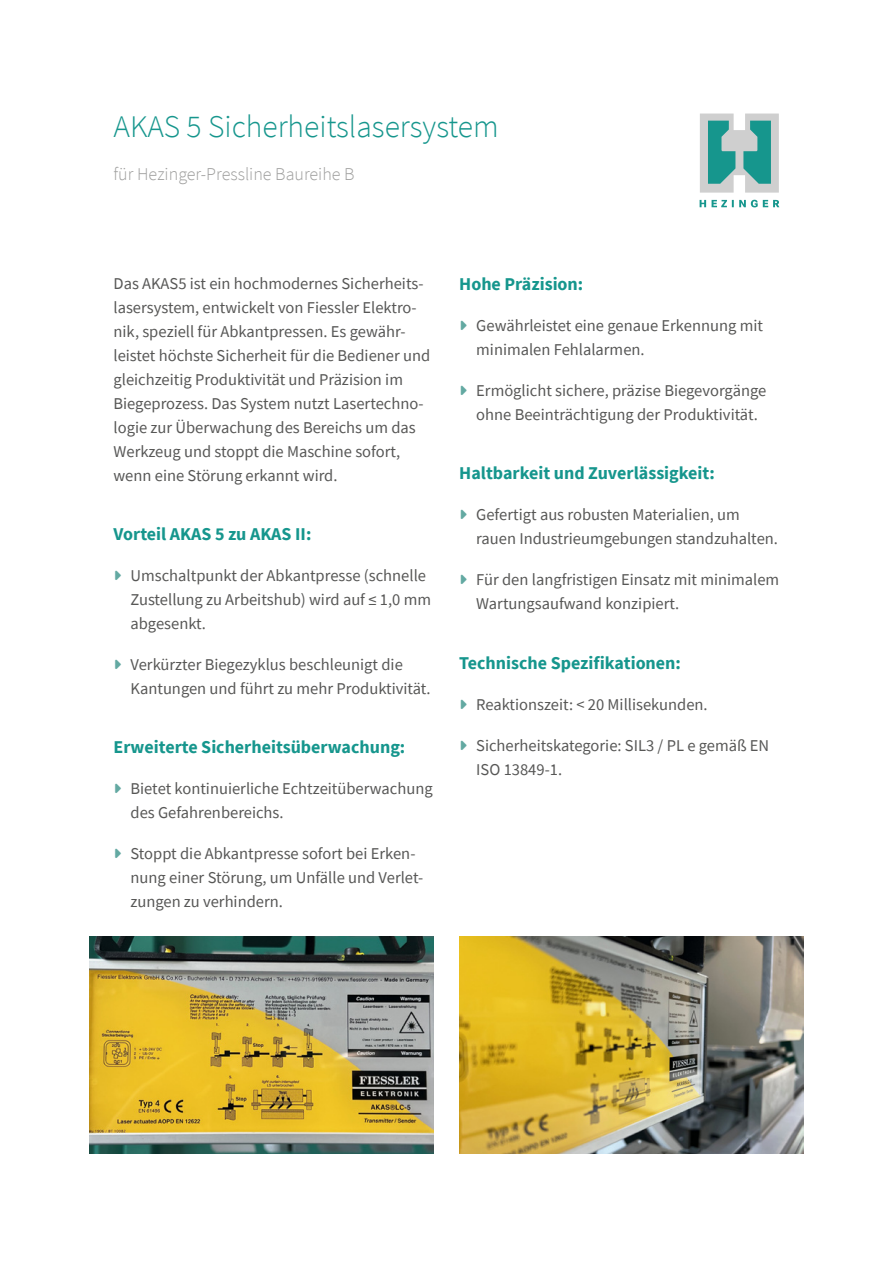
<style>
.page{position:relative;width:893px;height:1263px;background:#fff}
.page>*{position:absolute;margin:0;border:0;box-sizing:border-box;transform-origin:0 0}
.Headline{font:300 31.5px "Source Sans Pro";color:#16968d}
.Copy_Head{font:700 18px "Source Sans Pro";color:#16968d}
.Unterüberschrift_Head{font:300 18px "Source Sans Pro";color:#9d9d9c}
.Copy{font:16.5px/24px "Source Sans Pro";color:#575756}
</style>
<div class="page">
<svg style="left:700px;top:114px;width:79px;height:79px;background:#86bab7"></svg>
<svg style="left:700px;top:200px;width:79px;height:7px"></svg>
<img style="left:89px;top:936px;width:345px;height:218px">
<img style="left:459px;top:936px;width:345px;height:218px">
<p class="Headline" style="left:114px;top:107px;width:387px">AKAS 5 Sicherheitslasersystem</p>
<p class="Unterüberschrift_Head" style="left:114px;top:163px;width:243px">für Hezinger-Pressline Baureihe B</p>
<p class="Copy" style="left:114px;top:271px;width:318px">Das AKAS5 ist ein hochmodernes Sicherheits&shy;lasersystem, entwickelt von Fiessler Elektro&shy;nik, speziell für Abkantpressen. Es gewähr&shy;leistet höchste Sicherheit für die Bediener und gleichzeitig Produktivität und Präzision im Biegeprozess. Das System nutzt Lasertechno&shy;logie zur Überwachung des Bereichs um das Werkzeug und stoppt die Maschine sofort, wenn eine Störung erkannt wird.</p>
<p class="Copy_Head" style="left:114px;top:522px;width:199px">Vorteil AKAS 5 zu AKAS II:</p>
<p class="Copy" style="left:131px;top:563px;width:302px">Umschaltpunkt der Abkantpresse (schnelle<br>Zustellung zu Arbeitshub) wird auf ≤ 1,0 mm abgesenkt.</p>
<p class="Copy" style="left:131px;top:652px;width:302px">Verkürzter Biegezyklus beschleunigt die<br>Kantungen und führt zu mehr Produktivität.</p>
<p class="Copy_Head" style="left:114px;top:735px;width:293px">Erweiterte Sicherheitsüberwachung:</p>
<p class="Copy" style="left:131px;top:777px;width:304px">Bietet kontinuierliche Echtzeitüberwachung des Gefahrenbereichs.</p>
<p class="Copy" style="left:131px;top:842px;width:294px">Stoppt die Abkantpresse sofort bei Erken&shy;nung einer Störung, um Unfälle und Verlet&shy;zungen zu verhindern.</p>
<p class="Copy_Head" style="left:459px;top:272px;width:126px">Hohe Präzision:</p>
<p class="Copy" style="left:476px;top:313px;width:288px">Gewährleistet eine genaue Erkennung mit minimalen Fehlalarmen.</p>
<p class="Copy" style="left:476px;top:378px;width:292px">Ermöglicht sichere, präzise Biegevorgänge ohne Beeinträchtigung der Produktivität.</p>
<p class="Copy_Head" style="left:459px;top:461px;width:257px">Haltbarkeit und Zuverlässigkeit:</p>
<p class="Copy" style="left:476px;top:503px;width:303px">Gefertigt aus robusten Materialien, um rauen Industrieumgebungen standzuhalten.</p>
<p class="Copy" style="left:476px;top:568px;width:305px">Für den langfristigen Einsatz mit minimalem<br>Wartungsaufwand konzipiert.</p>
<p class="Copy_Head" style="left:459px;top:650px;width:223px">Technische Spezifikationen:</p>
<p class="Copy" style="left:476px;top:692px;width:233px">Reaktionszeit: &lt; 20 Millisekunden.</p>
<p class="Copy" style="left:476px;top:733px;width:295px">Sicherheitskategorie: SIL3 / PL e gemäß EN<br>ISO 13849-1.</p>
</div>
